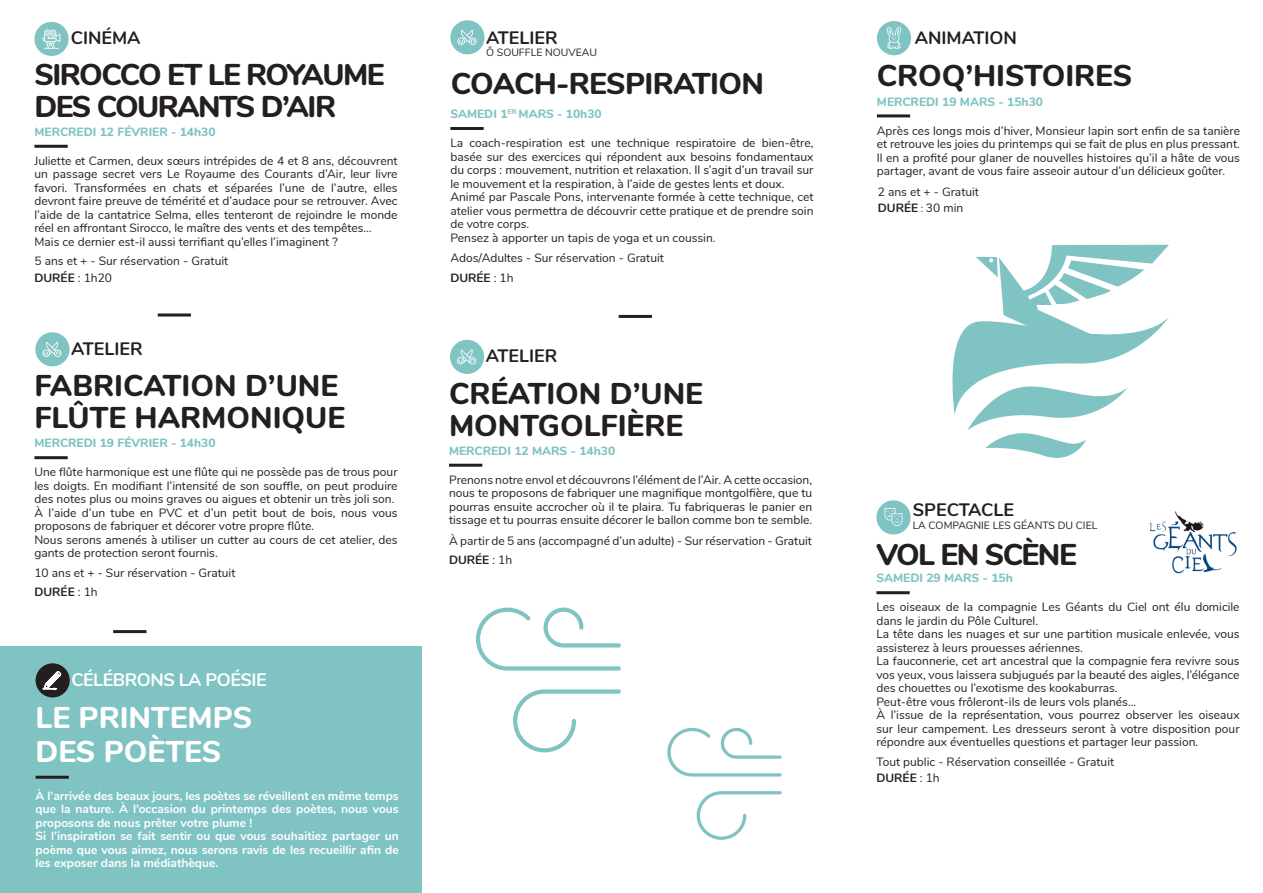
<style>
.page{position:relative;width:1263px;height:893px;background:#fff}
.page>*{position:absolute;margin:0;border:0;box-sizing:border-box;transform-origin:0 0}
.Titre_Atelier{font:800 30px/31.5px "Nunito";color:#231f20}
.Content_Header{font:800 30px/31.5px "Nunito";letter-spacing:-.05em;color:#231f20}
.Content_Header-2{font:800 30px "Nunito";color:#fff}
.Titre_Atelier-2{font:800 30px "Nunito";letter-spacing:-.02em;color:#231f20}
.Content_Header-3{font:800 30px "Nunito";color:#231f20}
.Titre_Atelier-3{font:700 18px "Nunito";color:#231f20}
.Style_de_paragraphe_2{font:700 18px "Nunito";letter-spacing:-.025em;color:#fff}
.Style_de_paragraphe_2-2{font:700 18px "Nunito";color:#231f20}
.Paragraphe_Atelier{font:12px/13.5px "Nunito";color:#231f20;text-align:justify}
.t1{font:700 12px/13.5px "Nunito";color:#fff;text-align:justify}
.t2{font:800 12px "Nunito";color:#80c3c3}
.t3{font:700 12px "Nunito";color:#231f20}
.Style_de_paragraphe_2-3{font:10.5px "Nunito";color:#231f20}
.s1{font-weight:400}
.s2{font-weight:400;font-size:10.5px}
</style>
<div class="page">
<hr style="left:158px;top:313px;width:33px;height:3px;background:#231f20">
<hr style="left:877px;top:114px;width:33px;height:3px;background:#231f20">
<div style="left:877px;top:21px;width:34px;height:34px;background:#80c3c3;border-radius:50%"></div>
<svg style="left:887px;top:27px;width:14px;height:22px"></svg>
<div style="left:34px;top:22px;width:35px;height:34px;background:#80c3c3;border-radius:50%"></div>
<svg style="left:43px;top:29px;width:17px;height:20px"></svg>
<hr style="left:34px;top:145px;width:34px;height:3px;background:#231f20">
<hr style="left:113px;top:630px;width:33px;height:3px;background:#231f20">
<div style="left:0;top:646px;width:422px;height:247px;background:#80c3c3"></div>
<hr style="left:36px;top:776px;width:33px;height:3px;background:#231f20">
<div style="left:36px;top:663px;width:34px;height:34px;background:#231f20;border-radius:50%"></div>
<svg style="left:513px;top:689px;width:108px;height:63px"></svg>
<svg style="left:476px;top:608px;width:145px;height:63px"></svg>
<hr style="left:34px;top:456px;width:34px;height:3px;background:#231f20">
<div style="left:35px;top:332px;width:35px;height:34px;background:#80c3c3;border-radius:50%"></div>
<svg style="left:42px;top:342px;width:20px;height:15px"></svg>
<hr style="left:450px;top:127px;width:34px;height:3px;background:#231f20">
<div style="left:450px;top:20px;width:34px;height:34px;background:#80c3c3;border-radius:50%"></div>
<svg style="left:457px;top:30px;width:20px;height:15px"></svg>
<hr style="left:619px;top:315px;width:33px;height:3px;background:#231f20">
<hr style="left:449px;top:464px;width:33px;height:3px;background:#231f20">
<div style="left:450px;top:340px;width:34px;height:34px;background:#80c3c3;border-radius:50%"></div>
<svg style="left:457px;top:349px;width:20px;height:16px"></svg>
<hr style="left:876px;top:591px;width:34px;height:3px;background:#231f20">
<div style="left:876px;top:500px;width:34px;height:34px;background:#80c3c3;border-radius:50%"></div>
<svg style="left:884px;top:507px;width:18px;height:19px"></svg>
<svg style="left:43px;top:671px;width:18px;height:20px"></svg>
<svg style="left:952px;top:245px;width:217px;height:213px"></svg>
<svg style="left:697px;top:791px;width:85px;height:49px"></svg>
<svg style="left:667px;top:728px;width:115px;height:48px"></svg>
<img style="left:1149px;top:511px;width:88px;height:63px">
<p class="Titre_Atelier-3" style="left:71px;top:25px;width:71px">CINÉMA</p>
<p class="Content_Header" style="left:34px;top:58px;width:352px">SIROCCO ET LE ROYAUME<br>DES COURANTS D’AIR</p>
<p class="t2" style="left:34px;top:123px;width:183px">MERCREDI 12 FÉVRIER - 14h30</p>
<p class="Paragraphe_Atelier" style="left:34px;top:153px;width:365px">Juliette et Carmen, deux sœurs intrépides de 4 et 8 ans, découvrent un passage secret vers Le Royaume des Courants d’Air, leur livre favori. Transformées en chats et séparées l’une de l’autre, elles devront faire preuve de témérité et d’audace pour se retrouver. Avec l’aide de la cantatrice Selma, elles tenteront de rejoindre le monde réel en affrontant Sirocco, le maître des vents et des tempêtes…</p>
<p class="Paragraphe_Atelier" style="left:34px;top:234px;width:305px">Mais ce dernier est-il aussi terrifiant qu’elles l’imaginent ?</p>
<p class="Paragraphe_Atelier" style="left:34px;top:254px;width:195px">5 ans et + - Sur réservation - Gratuit</p>
<p class="t3" style="left:34px;top:268px;width:79px">DURÉE <span class="s1">: 1h20</span></p>
<p class="Titre_Atelier-3" style="left:71px;top:335px;width:73px">ATELIER</p>
<p class="Titre_Atelier" style="left:34px;top:369px;width:312px">FABRICATION D’UNE<br>FLÛTE HARMONIQUE</p>
<p class="t2" style="left:34px;top:434px;width:183px">MERCREDI 19 FÉVRIER - 14h30</p>
<p class="Paragraphe_Atelier" style="left:34px;top:465px;width:365px">Une flûte harmonique est une flûte qui ne possède pas de trous pour les doigts. En modifiant l’intensité de son souffle, on peut produire des notes plus ou moins graves ou aigues et obtenir un très joli son.</p>
<p class="Paragraphe_Atelier" style="left:34px;top:505px;width:365px">À l’aide d’un tube en PVC et d’un petit bout de bois, nous vous proposons de fabriquer et décorer votre propre flûte.</p>
<p class="Paragraphe_Atelier" style="left:34px;top:532px;width:365px">Nous serons amenés à utiliser un cutter au cours de cet atelier, des gants de protection seront fournis.</p>
<p class="Paragraphe_Atelier" style="left:34px;top:565px;width:203px">10 ans et + - Sur réservation - Gratuit</p>
<p class="t3" style="left:34px;top:583px;width:65px">DURÉE <span class="s1">: 1h</span></p>
<p class="Style_de_paragraphe_2" style="left:71px;top:667px;width:197px">CÉLÉBRONS LA POÉSIE</p>
<p class="Content_Header-2" style="left:36px;top:695px;width:218px">LE PRINTEMPS</p>
<p class="Content_Header-2" style="left:36px;top:730px;width:187px">DES POÈTES</p>
<p class="t1" style="left:36px;top:788px;width:365px">À l’arrivée des beaux jours, les poètes se réveillent en même temps que la nature. À l’occasion du printemps des poètes, nous vous proposons de nous prêter votre plume !</p>
<p class="t1" style="left:36px;top:829px;width:365px">Si l’inspiration se fait sentir ou que vous souhaitiez partager un poème que vous aimez, nous serons ravis de les recueillir afin de les exposer dans la médiathèque.</p>
<p class="Titre_Atelier-3" style="left:486px;top:24px;width:73px">ATELIER</p>
<p class="Style_de_paragraphe_2-3" style="left:486px;top:45px;width:112px">Ô SOUFFLE NOUVEAU</p>
<p class="Titre_Atelier-2" style="left:451px;top:62px;width:315px">COACH-RESPIRATION</p>
<p class="t2" style="left:450px;top:105px;width:153px">SAMEDI 1<sup>ER</sup> MARS - 10h30</p>
<p class="Paragraphe_Atelier" style="left:450px;top:135px;width:365px">La coach-respiration est une technique respiratoire de bien-être, basée sur des exercices qui répondent aux besoins fondamentaux du corps : mouvement, nutrition et relaxation. Il s’agit d’un travail sur le mouvement et la respiration, à l’aide de gestes lents et doux.</p>
<p class="Paragraphe_Atelier" style="left:450px;top:189px;width:365px">Animé par Pascale Pons, intervenante formée à cette technique, cet atelier vous permettra de découvrir cette pratique et de prendre soin de votre corps.</p>
<p class="Paragraphe_Atelier" style="left:450px;top:230px;width:267px">Pensez à apporter un tapis de yoga et un coussin.</p>
<p class="Paragraphe_Atelier" style="left:450px;top:251px;width:215px">Ados/Adultes - Sur réservation - Gratuit</p>
<p class="t3" style="left:450px;top:269px;width:65px">DURÉE <span class="s1">: 1h</span></p>
<p class="Titre_Atelier-3" style="left:486px;top:343px;width:73px">ATELIER</p>
<p class="Titre_Atelier" style="left:449px;top:376px;width:255px">CRÉATION D’UNE</p>
<p class="Titre_Atelier" style="left:449px;top:408px;width:236px">MONTGOLFIÈRE</p>
<p class="t2" style="left:449px;top:442px;width:168px">MERCREDI 12 MARS - 14h30</p>
<p class="Paragraphe_Atelier" style="left:449px;top:472px;width:365px">Prenons notre envol et découvrons l’élément de l’Air. A cette occasion, nous te proposons de fabriquer une magnifique montgolfière, que tu pourras ensuite accrocher où il te plaira. Tu fabriqueras le panier en tissage et tu pourras ensuite décorer le ballon comme bon te semble.</p>
<p class="Paragraphe_Atelier" style="left:449px;top:533px;width:364px">À partir de 5 ans (accompagné d’un adulte) - Sur réservation - Gratuit</p>
<p class="t3" style="left:449px;top:551px;width:65px">DURÉE <span class="s1">: 1h</span></p>
<p class="Style_de_paragraphe_2-2" style="left:915px;top:25px;width:104px">ANIMATION</p>
<p class="Content_Header-3" style="left:877px;top:53px;width:257px">CROQ’HISTOIRES</p>
<p class="t2" style="left:877px;top:93px;width:168px">MERCREDI 19 MARS - 15h30</p>
<p class="Paragraphe_Atelier" style="left:877px;top:123px;width:365px">Après ces longs mois d’hiver, Monsieur lapin sort enfin de sa tanière et retrouve les joies du printemps qui se fait de plus en plus pressant.<br>Il en a profité pour glaner de nouvelles histoires qu’il a hâte de vous partager, avant de vous faire asseoir autour d’un délicieux goûter.</p>
<p class="Paragraphe_Atelier" style="left:878px;top:184px;width:103px">2 ans et + - Gratuit</p>
<p class="t3" style="left:878px;top:199px;width:87px">DURÉE <span class="s2">:</span> <span class="s1">30 min</span></p>
<p class="Titre_Atelier-3" style="left:913px;top:496px;width:103px">SPECTACLE</p>
<p class="Style_de_paragraphe_2-3" style="left:913px;top:517px;width:186px">LA COMPAGNIE LES GÉANTS DU CIEL</p>
<p class="Content_Header" style="left:876px;top:537px;width:202px">VOL EN SCÈNE</p>
<p class="t2" style="left:876px;top:569px;width:138px">SAMEDI 29 MARS - 15h</p>
<p class="Paragraphe_Atelier" style="left:876px;top:600px;width:365px">Les oiseaux de la compagnie Les Géants du Ciel ont élu domicile dans le jardin du Pôle Culturel.</p>
<p class="Paragraphe_Atelier" style="left:876px;top:627px;width:365px">La tête dans les nuages et sur une partition musicale enlevée, vous assisterez à leurs prouesses aériennes.</p>
<p class="Paragraphe_Atelier" style="left:876px;top:654px;width:365px">La fauconnerie, cet art ancestral que la compagnie fera revivre sous vos yeux, vous laissera subjugués par la beauté des aigles, l’élégance des chouettes ou l’exotisme des kookaburras.</p>
<p class="Paragraphe_Atelier" style="left:876px;top:694px;width:261px">Peut-être vous frôleront-ils de leurs vols planés...</p>
<p class="Paragraphe_Atelier" style="left:876px;top:708px;width:365px">À l’issue de la représentation, vous pourrez observer les oiseaux sur leur campement. Les dresseurs seront à votre disposition pour répondre aux éventuelles questions et partager leur passion.</p>
<p class="Paragraphe_Atelier" style="left:876px;top:754px;width:239px">Tout public - Réservation conseillée - Gratuit</p>
<p class="t3" style="left:876px;top:769px;width:65px">DURÉE <span class="s1">: 1h</span></p>
</div>
